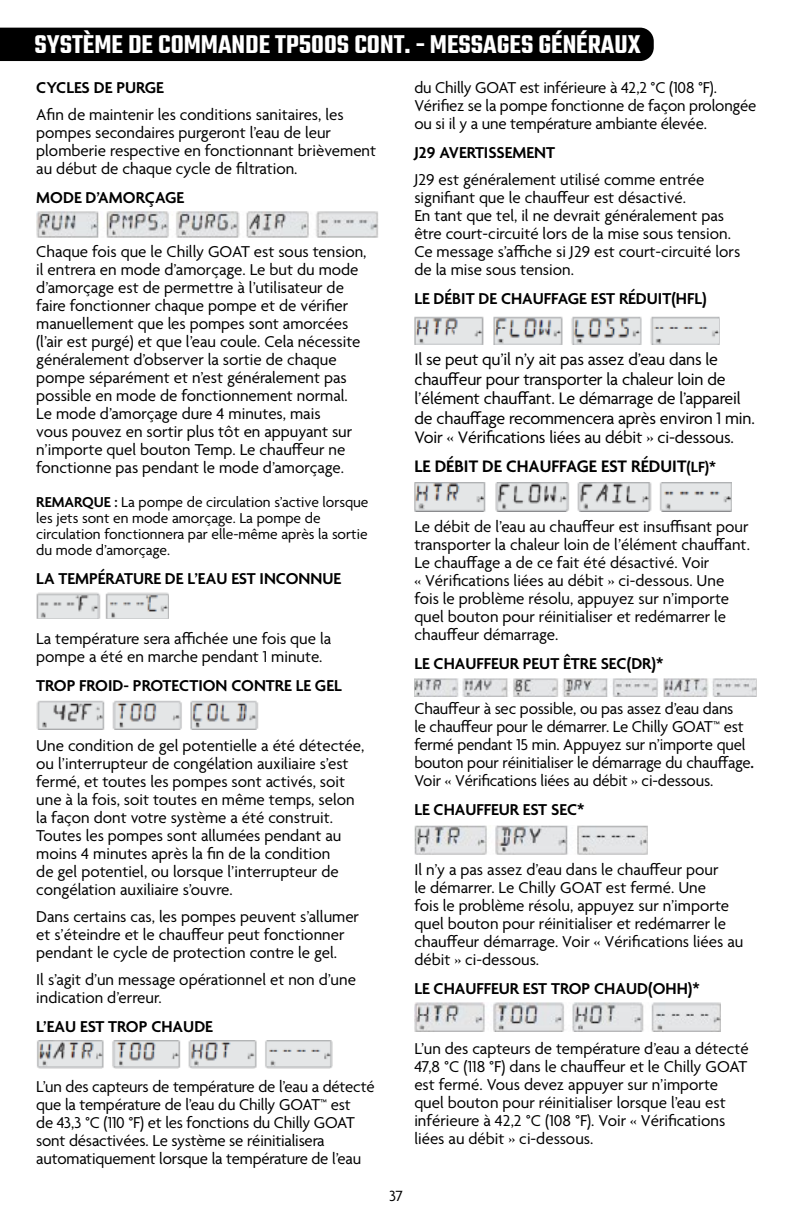
<style>
.page{position:relative;width:792px;height:1224px;background:#fff}
.page>*{position:absolute;margin:0;border:0;box-sizing:border-box;transform-origin:0 0}
.t1{font:600 28px "Teko";color:#fff}
.t2{font:18px/19.4px "Agenda";letter-spacing:-.01em;color:#000}
.t3{font:600 18px "Agenda";color:#000}
.t4{font:17px/18px "Agenda";color:#000}
.t5{font:600 17px "Agenda";color:#000}
.t6{font:16px "Agenda";color:#000}
.t7{font:15.6px/16px "Agenda";color:#000}
.s1{font-weight:600}
.s2{font-size:16px}
</style>
<div class="page">
<div style="left:0;top:28px;width:654px;height:33px;background:#000"></div>
<img style="left:36px;top:211px;width:342px;height:27px">
<img style="left:36px;top:592px;width:133px;height:27px">
<img style="left:36px;top:701px;width:222px;height:29px">
<img style="left:37px;top:1040px;width:296px;height:29px">
<img style="left:414px;top:316px;width:306px;height:29px">
<img style="left:414px;top:482px;width:317px;height:29px">
<img style="left:414px;top:678px;width:342px;height:18px">
<img style="left:414px;top:825px;width:234px;height:29px">
<img style="left:414px;top:1003px;width:307px;height:28px">
<h1 class="t1" style="left:35px;top:27px;width:608px">SYSTÈME DE COMMANDE TP500S CONT. - MESSAGES GÉNÉRAUX</h1>
<p class="t5" style="left:36px;top:78px;width:129px">CYCLES DE PURGE</p>
<p class="t4" style="left:36px;top:106px;width:341px">Afin de maintenir les conditions sanitaires, les pompes secondaires purgeront l’eau de leur plomberie respective en fonctionnant brièvement au début de chaque cycle de filtration.</p>
<p class="t5" style="left:36px;top:188px;width:150px">MODE D’AMORÇAGE</p>
<p class="t4" style="left:36px;top:243px;width:332px">Chaque fois que le Chilly GOAT est sous tension, il entrera en mode d’amorçage. Le but du mode d’amorçage est de permettre à l’utilisateur de faire fonctionner chaque pompe et de vérifier manuellement que les pompes sont amorcées (l’air est purgé) et que l’eau coule. Cela nécessite généralement d’observer la sortie de chaque pompe séparément et n’est généralement pas possible en mode de fonctionnement normal.<br>Le mode d’amorçage dure 4 minutes, mais<br>vous pouvez en sortir plus tôt en appuyant sur n’importe quel bouton Temp. Le chauffeur ne fonctionne pas pendant le mode d’amorçage.</p>
<p class="t7" style="left:36px;top:495px;width:334px"><span class="s1">REMARQUE :</span> La pompe de circulation s’active lorsque les jets sont en mode amorçage. La pompe de circulation fonctionnera par elle-même après la sortie du mode d’amorçage.</p>
<p class="t5" style="left:36px;top:569px;width:306px">LA TEMPÉRATURE DE L’EAU EST INCONNUE</p>
<p class="t4" style="left:414px;top:79px;width:344px">du Chilly GOAT est inférieure à 42,2 °C (108 °F).<br>Vérifiez se la pompe fonctionne de façon prolongée ou si il y a une température ambiante élevée.</p>
<p class="t5" style="left:414px;top:143px;width:142px">J29 AVERTISSEMENT</p>
<p class="t4" style="left:414px;top:171px;width:327px">J29 est généralement utilisé comme entrée signifiant que le chauffeur est désactivé.<br>En tant que tel, il ne devrait généralement pas être court-circuité lors de la mise sous tension.<br>Ce message s’affiche si J29 est court-circuité lors de la mise sous tension.</p>
<p class="t5" style="left:414px;top:289px;width:294px">LE DÉBIT DE CHAUFFAGE EST RÉDUIT(HFL)</p>
<p class="t2" style="left:414px;top:351px;width:342px">Il se peut qu’il n’y ait pas assez d’eau dans le chauffeur pour transporter la chaleur loin de l’élément chauffant. Le démarrage de l’appareil de chauffage recommencera après environ 1 min.<br>Voir « Vérifications liées au débit » ci-dessous.</p>
<p class="t3" style="left:414px;top:457px;width:303px">LE DÉBIT DE CHAUFFAGE EST RÉDUIT<span class="s2">(LF)*</span></p>
<p class="t4" style="left:414px;top:519px;width:337px">Le débit de l’eau au chauffeur est insuffisant pour transporter la chaleur loin de l’élément chauffant.<br>Le chauffage a de ce fait été désactivé. Voir<br>« Vérifications liées au débit » ci-dessous. Une fois le problème résolu, appuyez sur n’importe quel bouton pour réinitialiser et redémarrer le chauffeur démarrage.</p>
<p class="t5" style="left:414px;top:655px;width:251px">LE CHAUFFEUR PEUT ÊTRE SEC(DR)*</p>
<p class="t4" style="left:414px;top:701px;width:341px">Chauffeur à sec possible, ou pas assez d’eau dans<br>le chauffeur pour le démarrer. Le Chilly GOAT™ est fermé pendant 15 min. Appuyez sur n’importe quel bouton pour réinitialiser le démarrage du chauffage<span class="s1">.<br></span>Voir « Vérifications liées au débit » ci-dessous.</p>
<p class="t5" style="left:414px;top:801px;width:172px">LE CHAUFFEUR EST SEC*</p>
<p class="t4" style="left:36px;top:630px;width:296px">La température sera affichée une fois que la pompe a été en marche pendant 1 minute.</p>
<p class="t5" style="left:36px;top:676px;width:307px">TROP FROID- PROTECTION CONTRE LE GEL</p>
<p class="t4" style="left:36px;top:737px;width:330px">Une condition de gel potentielle a été détectée, ou l’interrupteur de congélation auxiliaire s’est fermé, et toutes les pompes sont activés, soit une à la fois, soit toutes en même temps, selon la façon dont votre système a été construit.<br>Toutes les pompes sont allumées pendant au moins 4 minutes après la fin de la condition<br>de gel potentiel, ou lorsque l’interrupteur de congélation auxiliaire s’ouvre.</p>
<p class="t4" style="left:36px;top:908px;width:324px">Dans certains cas, les pompes peuvent s’allumer et s’éteindre et le chauffeur peut fonctionner pendant le cycle de protection contre le gel.</p>
<p class="t4" style="left:36px;top:971px;width:321px">Il s’agit d’un message opérationnel et non d’une indication d’erreur.</p>
<p class="t5" style="left:36px;top:1017px;width:178px">L’EAU EST TROP CHAUDE</p>
<p class="t4" style="left:414px;top:862px;width:331px">Il n’y a pas assez d’eau dans le chauffeur pour<br>le démarrer. Le Chilly GOAT est fermé. Une<br>fois le problème résolu, appuyez sur n’importe quel bouton pour réinitialiser et redémarrer le chauffeur démarrage. Voir « Vérifications liées au débit » ci-dessous.</p>
<p class="t5" style="left:414px;top:980px;width:287px">LE CHAUFFEUR EST TROP CHAUD(OHH)*</p>
<p class="t4" style="left:36px;top:1078px;width:340px">L’un des capteurs de température de l’eau a détecté que la température de l’eau du Chilly GOAT™ est<br>de 43,3 °C (110 °F) et les fonctions du Chilly GOAT sont désactivées. Le système se réinitialisera automatiquement lorsque la température de l’eau</p>
<p class="t4" style="left:414px;top:1041px;width:336px">L’un des capteurs de température d’eau a détecté 47,8 °C (118 °F) dans le chauffeur et le Chilly GOAT est fermé. Vous devez appuyer sur n’importe quel bouton pour réinitialiser lorsque l’eau est inférieure à 42,2 °C (108 °F). Voir « Vérifications liées au débit » ci-dessous.</p>
<p class="t6" style="left:389px;top:1188px;width:15px">37</p>
</div>
